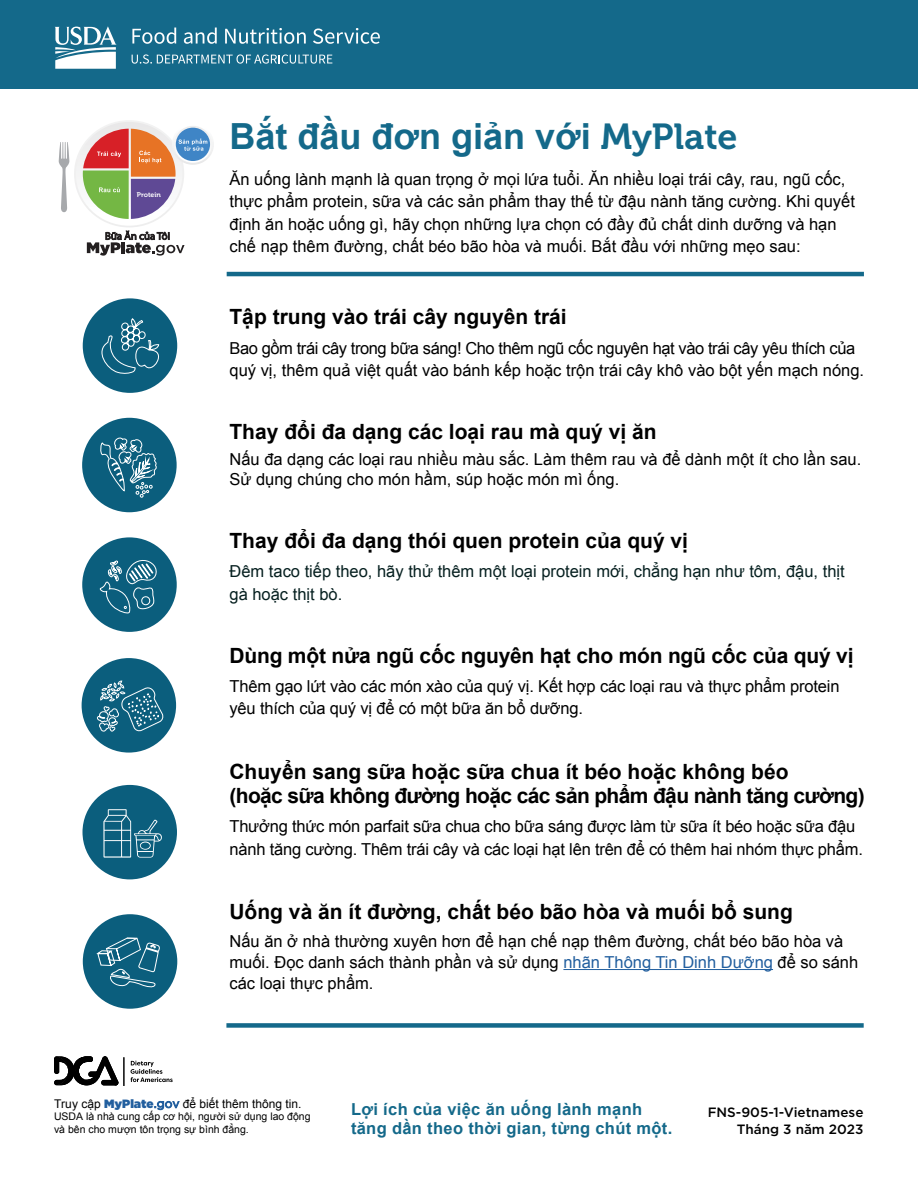
<style>
.page{position:relative;width:918px;height:1188px;background:#fff}
.page>*{position:absolute;margin:0;border:0;box-sizing:border-box;transform-origin:0 0}
.t1{font:700 36px "Arial";color:#14698a}
.t2{font:700 21px "Arial";color:#000}
.t3{font:700 21px/24px "Arial";letter-spacing:-.03em;color:#000}
.t4{font:16.5px/22.5px "Arial";letter-spacing:-.01em;color:#000}
.t5{font:16.5px/22.5px "Arial";color:#000101}
.t6{font:16.5px/22.5px "Arial";color:#062020}
.t7{font:700 16.5px/19.5px "Arial";letter-spacing:.02em;color:#14698a}
.t8{font:500 13.5px "Gotham";color:#000101}
.t9{font:500 13.5px "Gotham";color:#000}
.t10{font:12px "Arial";color:#000}
.t11{font:10.5px/12.6px "Arial";color:#000}
.t12{font:6.75px "Museo 700";color:#fff}
.s1{font-family:"Museo 700";font-weight:400}
.s2{color:#fff}
.s3{color:#215e9e}
.s4{font-family:"Gotham";font-weight:900;color:#215e9e}
.s5{font-family:"Gotham";color:#215e9e}
</style>
<div class="page">
<div style="left:0;top:0;width:918px;height:88px;background:#14698a"></div>
<hr style="left:563px;top:969px;width:210px;height:1px;background:#215e9e">
<hr style="left:227px;top:272px;width:637px;height:4px;background:#14698a">
<svg style="left:54px;top:1056px;width:119px;height:30px"></svg>
<div style="left:83px;top:298px;width:94px;height:95px;background:#0b5e7d;border-radius:50%"></div>
<svg style="left:92px;top:313px;width:77px;height:63px"></svg>
<div style="left:82px;top:785px;width:95px;height:94px;background:#0b5e7d;border-radius:50%"></div>
<svg style="left:103px;top:809px;width:59px;height:49px"></svg>
<div style="left:82px;top:658px;width:94px;height:95px;background:#0b5e7d;border-radius:50%"></div>
<svg style="left:97px;top:681px;width:67px;height:51px"></svg>
<div style="left:82px;top:537px;width:95px;height:95px;background:#0b5e7d;border-radius:50%"></div>
<svg style="left:94px;top:560px;width:63px;height:59px"></svg>
<div style="left:82px;top:418px;width:95px;height:94px;background:#0b5e7d;border-radius:50%"></div>
<svg style="left:100px;top:437px;width:57px;height:61px"></svg>
<div style="left:83px;top:914px;width:94px;height:95px;background:#0b5e7d;border-radius:50%"></div>
<svg style="left:97px;top:938px;width:63px;height:50px"></svg>
<div style="left:226px;top:1023px;width:638px;height:5px;background:#14698a"></div>
<svg style="left:59px;top:120px;width:155px;height:136px"></svg>
<svg style="left:132px;top:28px;width:44px;height:16px"></svg>
<svg style="left:184px;top:28px;width:33px;height:16px"></svg>
<svg style="left:225px;top:28px;width:81px;height:16px"></svg>
<svg style="left:313px;top:28px;width:67px;height:16px"></svg>
<svg style="left:132px;top:54px;width:200px;height:10px"></svg>
<svg style="left:55px;top:26px;width:62px;height:43px"></svg>
<p class="t12" style="left:137px;top:191px;width:25px">Protein</p>
<h1 class="t1" style="left:230px;top:112px;width:519px">Bắt đầu đơn giản với <span class="s1">MyPlate</span><span class="s2">.</span></h1>
<p class="t5" style="left:230px;top:168px;width:627px">Ăn uống lành mạnh là quan trọng ở mọi lứa tuổi. Ăn nhiều loại trái cây, rau, ngũ cốc, thực phẩm protein, sữa và các sản phẩm thay thế từ đậu nành tăng cường. Khi quyết định ăn hoặc uống gì, hãy chọn những lựa chọn có đầy đủ chất dinh dưỡng và hạn chế nạp thêm đường, chất béo bão hòa và muối. Bắt đầu với những mẹo sau:</p>
<h2 class="t2" style="left:230px;top:303px;width:339px">Tập trung vào trái cây nguyên trái</h2>
<p class="t4" style="left:230px;top:337px;width:636px">Bao gồm trái cây trong bữa sáng! Cho thêm ngũ cốc nguyên hạt vào trái cây yêu thích của quý vị, thêm quả việt quất vào bánh kếp hoặc trộn trái cây khô vào bột yến mạch nóng.</p>
<h2 class="t2" style="left:230px;top:418px;width:429px">Thay đổi đa dạng các loại rau mà quý vị ăn</h2>
<p class="t4" style="left:230px;top:450px;width:633px;line-height:19.5px">Nấu đa dạng các loại rau nhiều màu sắc. Làm thêm rau và để dành một ít cho lần sau.<br>Sử dụng chúng cho món hầm, súp hoặc món mì ống.</p>
<h2 class="t2" style="left:230px;top:527px;width:460px">Thay đổi đa dạng thói quen protein của quý vị</h2>
<p class="t6" style="left:230px;top:560px;width:617px">Đêm taco tiếp theo, hãy thử thêm một loại protein mới, chẳng hạn như tôm, đậu, thịt gà hoặc thịt bò.</p>
<h2 class="t2" style="left:230px;top:641px;width:626px">Dùng một nửa ngũ cốc nguyên hạt cho món ngũ cốc của quý vị</h2>
<p class="t4" style="left:230px;top:675px;width:612px">Thêm gạo lứt vào các món xào của quý vị. Kết hợp các loại rau và thực phẩm protein yêu thích của quý vị để có một bữa ăn bổ dưỡng.</p>
<h2 class="t3" style="left:230px;top:760px;width:637px">Chuyển sang sữa hoặc sữa chua ít béo hoặc không béo<br>(hoặc sữa không đường hoặc các sản phẩm đậu nành tăng cường)</h2>
<p class="t4" style="left:230px;top:815px;width:635px">Thưởng thức món parfait sữa chua cho bữa sáng được làm từ sữa ít béo hoặc sữa đậu nành tăng cường. Thêm trái cây và các loại hạt lên trên để có thêm hai nhóm thực phẩm.</p>
<h2 class="t2" style="left:230px;top:898px;width:565px">Uống và ăn ít đường, chất béo bão hòa và muối bổ sung</h2>
<p class="t4" style="left:230px;top:931px;width:630px;line-height:21px">Nấu ăn ở nhà thường xuyên hơn để hạn chế nạp thêm đường, chất béo bão hòa và muối. Đọc danh sách thành phần và sử dụng <span class="s3">nhãn Thông Tin Dinh Dưỡng</span> để so sánh các loại thực phẩm.</p>
<p class="t10" style="left:54px;top:1096px;width:249px">Truy cập <span class="s4">MyPlate</span><span class="s5">.gov</span> để biết thêm thông tin.</p>
<p class="t11" style="left:54px;top:1110px;width:258px">USDA là nhà cung cấp cơ hội, người sử dụng lao động và bên cho mượn tôn trọng sự bình đẳng.</p>
<p class="t7" style="left:351px;top:1100px;width:323px">Lợi ích của việc ăn uống lành mạnh tăng dần theo thời gian, từng chút một.</p>
<p class="t8" style="left:708px;top:1104px;width:161px">FNS-905-1-Vietnamese<span class="s2">.</span></p>
<p class="t9" style="left:737px;top:1120px;width:132px">Tháng 3 năm 2023<span class="s2">.</span></p>
</div>
